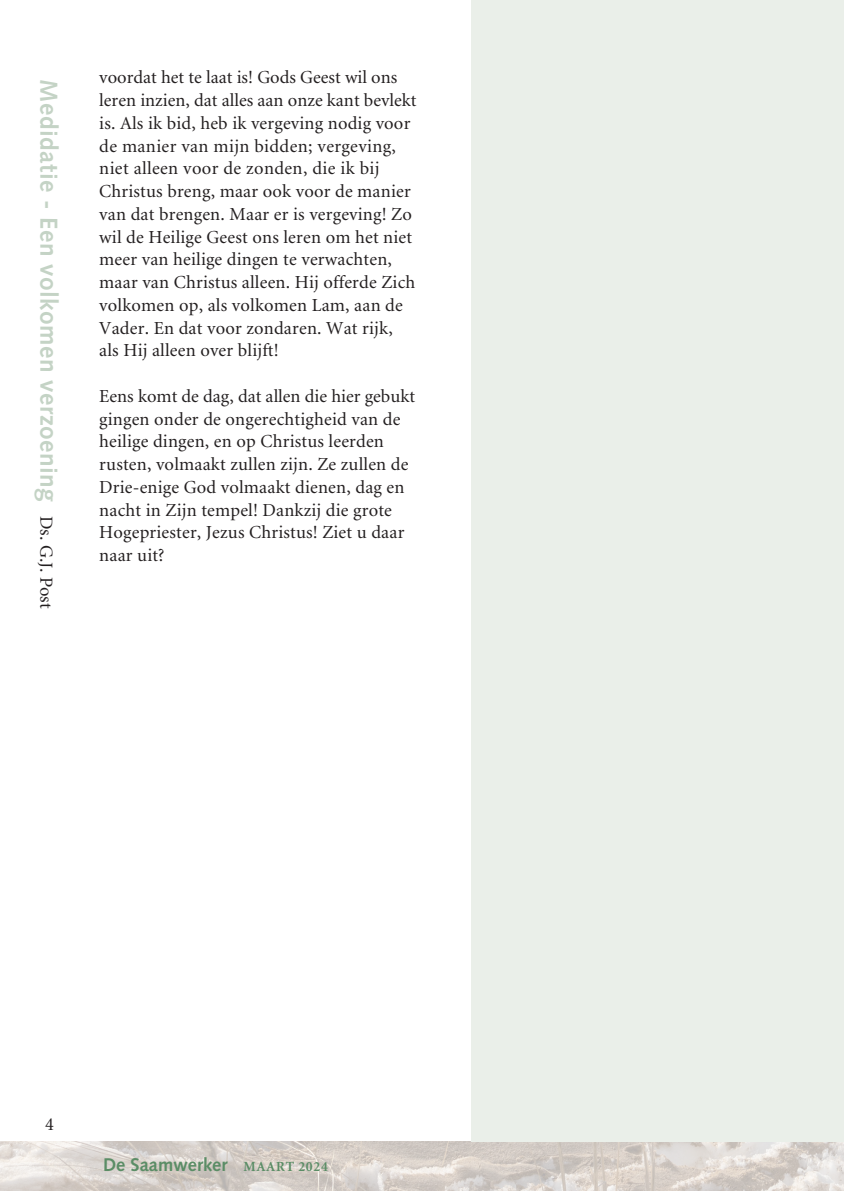
<style>
.page{position:relative;width:844px;height:1191px;background:#fff}
.page>*{position:absolute;margin:0;border:0;box-sizing:border-box;transform-origin:0 0}
.Title_Side{font:700 24.5px "Syntax";letter-spacing:.02em;color:#c4d3c5}
.Body_Text{font:18.38px/22.8px "Minion";letter-spacing:.01em;color:#231f20}
.t1{font:700 18.38px "Syntax";color:#5b8d66}
.s1{font-family:"Minion";font-weight:400;font-size:18.38px;color:#231f20}
.s2{font-family:"Minion";font-size:14px}
</style>
<div class="page">
<img style="left:0;top:1141px;width:843px;height:50px">
<svg style="left:99px;top:1153px;width:323px;height:25px;background:#d9d1cb"></svg>
<div style="left:471px;top:0;width:372px;height:1141px;background:#eaefe9"></div>
<p class="Title_Side" style="left:63px;top:79px;width:531px;rotate:90deg">Medidatie - Een volkomen verzoening <span class="s1">Ds. G.J. Post</span></p>
<p class="Body_Text" style="left:99px;top:67px;width:319px">voordat het te laat is! Gods Geest wil ons leren inzien, dat alles aan onze kant bevlekt is. Als ik bid, heb ik vergeving nodig voor de manier van mijn bidden; vergeving, niet alleen voor de zonden, die ik bij Christus breng, maar ook voor de manier van dat brengen. Maar er is vergeving! Zo wil de Heilige Geest ons leren om het niet meer van heilige dingen te verwachten, maar van Christus alleen. Hij offerde Zich volkomen op, als volkomen Lam, aan de Vader. En dat voor zondaren. Wat rijk, als Hij alleen over blijft!</p>
<p class="Body_Text" style="left:99px;top:385px;width:317px">Eens komt de dag, dat allen die hier gebukt gingen onder de ongerechtigheid van de heilige dingen, en op Christus leerden rusten, volmaakt zullen zijn. Ze zullen de Drie-enige God volmaakt dienen, dag en nacht in Zijn tempel! Dankzij die grote Hogepriester, Jezus Christus! Ziet u daar naar uit?</p>
<p class="Body_Text" style="left:45px;top:1113px;width:10px">4</p>
<p class="t1" style="left:103px;top:1154px;width:226px">De Saamwerker <span class="s2">MAART 2024</span></p>
</div>
